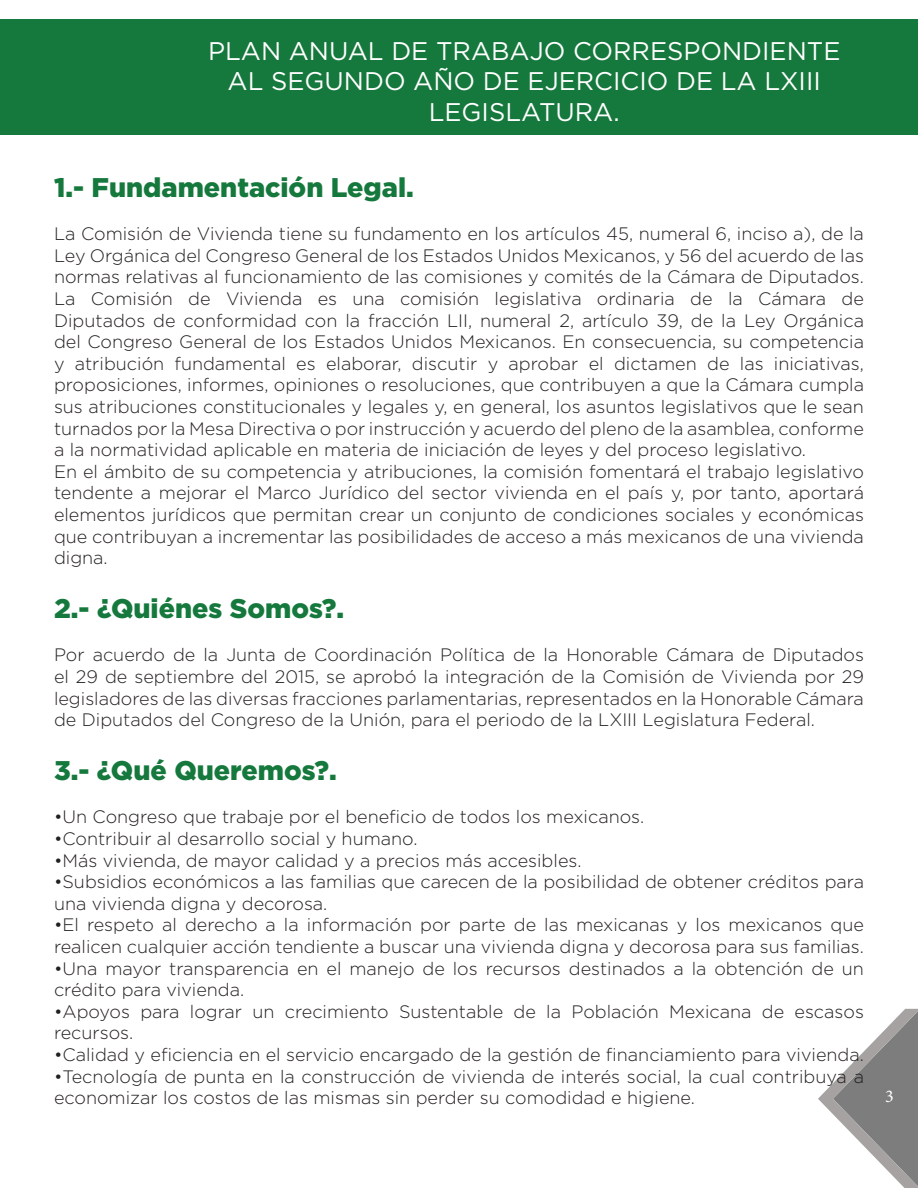
<style>
.page{position:relative;width:918px;height:1188px;background:#fff}
.page>*{position:absolute;margin:0;border:0;box-sizing:border-box;transform-origin:0 0}
.t1{font:900 27px "Gotham";color:#15783c}
.t2{font:25.5px/30.6px "Gotham";color:#fff;text-align:center}
.t3{font:300 18px/21.6px "Gotham";color:#231f20}
.t4{font:18px "Minion Pro";color:#fff}
</style>
<div class="page">
<svg style="left:818px;top:1009px;width:100px;height:179px"></svg>
<div style="left:0;top:20px;width:918px;height:115px;background:#15783c"></div>
<p class="t2" style="left:208px;top:35px;width:634px">PLAN ANUAL DE TRABAJO CORRESPONDIENTE<br>AL SEGUNDO AÑO DE EJERCICIO DE LA LXIII<br>LEGISLATURA.</p>
<p class="t1" style="left:54px;top:169px;width:361px">1.- Fundamentación Legal.</p>
<p class="t3" style="left:54px;top:223px;width:812px;text-align:justify">La Comisión de Vivienda tiene su fundamento en los artículos 45, numeral 6, inciso a), de la Ley Orgánica del Congreso General de los Estados Unidos Mexicanos, y 56 del acuerdo de las normas relativas al funcionamiento de las comisiones y comités de la Cámara de Diputados.</p>
<p class="t3" style="left:54px;top:287px;width:812px">La Comisión de Vivienda es una comisión legislativa ordinaria de la Cámara de</p>
<p class="t3" style="left:54px;top:309px;width:812px;text-align:justify">Diputados de conformidad con la fracción LII, numeral 2, artículo 39, de la Ley Orgánica del Congreso General de los Estados Unidos Mexicanos. En consecuencia, su competencia y atribución fundamental es elaborar, discutir y aprobar el dictamen de las iniciativas, proposiciones, informes, opiniones o resoluciones, que contribuyen a que la Cámara cumpla sus atribuciones constitucionales y legales y, en general, los asuntos legislativos que le sean turnados por la Mesa Directiva o por instrucción y acuerdo del pleno de la asamblea, conforme a la normatividad aplicable en materia de iniciación de leyes y del proceso legislativo.</p>
<p class="t3" style="left:54px;top:460px;width:812px;text-align:justify">En el ámbito de su competencia y atribuciones, la comisión fomentará el trabajo legislativo tendente a mejorar el Marco Jurídico del sector vivienda en el país y, por tanto, aportará elementos jurídicos que permitan crear un conjunto de condiciones sociales y económicas que contribuyan a incrementar las posibilidades de acceso a más mexicanos de una vivienda digna.</p>
<p class="t1" style="left:54px;top:590px;width:292px">2.- ¿Quiénes Somos?.</p>
<p class="t3" style="left:54px;top:644px;width:812px;text-align:justify">Por acuerdo de la Junta de Coordinación Política de la Honorable Cámara de Diputados el 29 de septiembre del 2015, se aprobó la integración de la Comisión de Vivienda por 29 legisladores de las diversas fracciones parlamentarias, representados en la Honorable Cámara de Diputados del Congreso de la Unión, para el periodo de la LXIII Legislatura Federal.</p>
<p class="t1" style="left:54px;top:752px;width:284px">3.- ¿Qué Queremos?.</p>
<p class="t3" style="left:54px;top:806px;width:592px">•Un Congreso que trabaje por el beneficio de todos los mexicanos.</p>
<p class="t3" style="left:54px;top:827px;width:365px">•Contribuir al desarrollo social y humano.</p>
<p class="t3" style="left:54px;top:849px;width:529px">•Más vivienda, de mayor calidad y a precios más accesibles.</p>
<p class="t3" style="left:54px;top:871px;width:811px">•Subsidios económicos a las familias que carecen de la posibilidad de obtener créditos para una vivienda digna y decorosa.</p>
<p class="t3" style="left:54px;top:914px;width:812px">•El respeto al derecho a la información por parte de las mexicanas y los mexicanos que realicen cualquier acción tendiente a buscar una vivienda digna y decorosa para sus familias.</p>
<p class="t3" style="left:54px;top:957px;width:811px">•Una mayor transparencia en el manejo de los recursos destinados a la obtención de un crédito para vivienda.</p>
<p class="t3" style="left:54px;top:1000px;width:811px">•Apoyos para lograr un crecimiento Sustentable de la Población Mexicana de escasos recursos.</p>
<p class="t3" style="left:54px;top:1043px;width:811px">•Calidad y eficiencia en el servicio encargado de la gestión de financiamiento para vivienda.</p>
<p class="t3" style="left:54px;top:1065px;width:812px">•Tecnología de punta en la construcción de vivienda de interés social, la cual contribuya a economizar los costos de las mismas sin perder su comodidad e higiene.</p>
<p class="t4" style="left:885px;top:1085px;width:10px">3</p>
</div>
